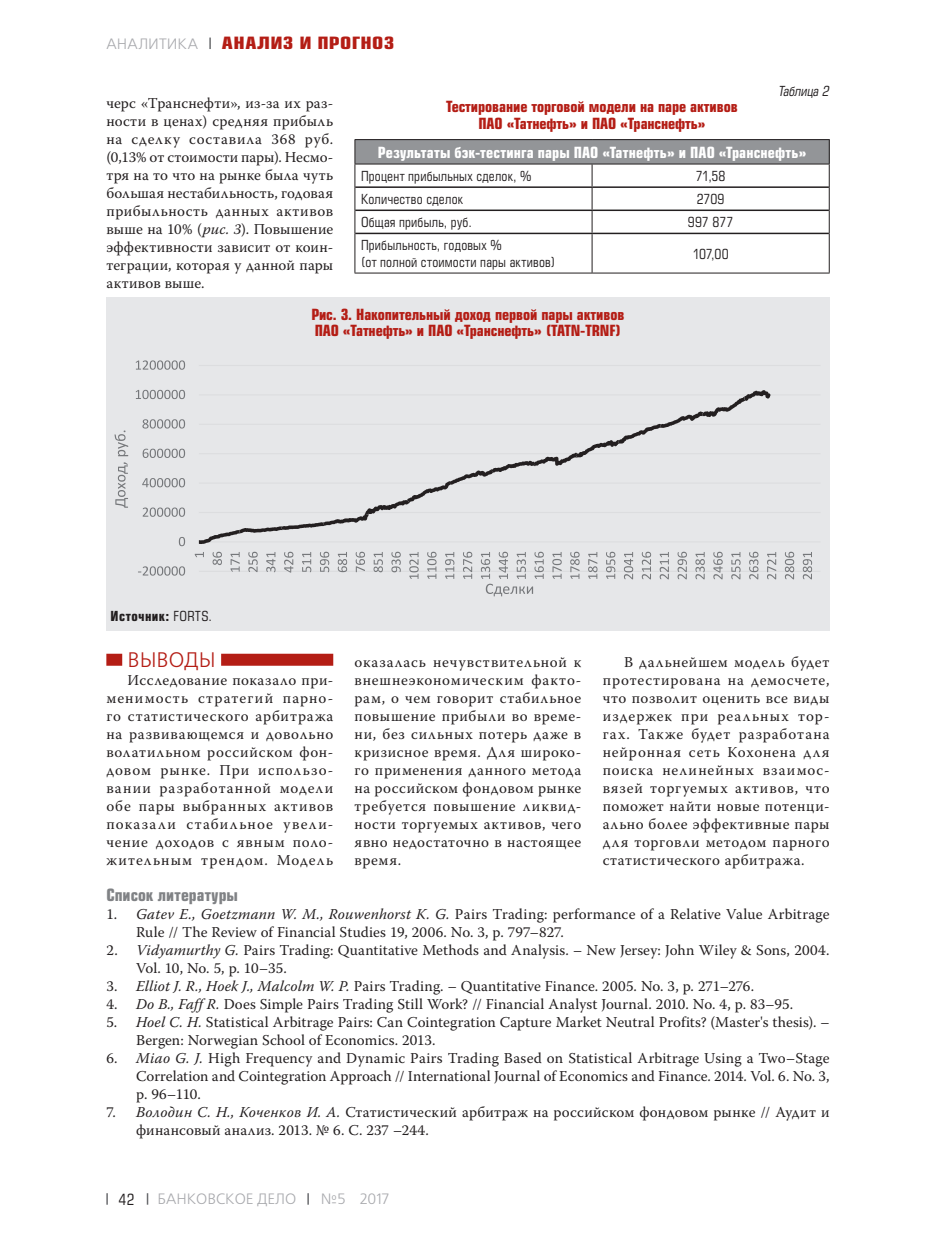
<style>
.page{position:relative;width:936px;height:1234px;background:#fff}
.page>*{position:absolute;margin:0;border:0;box-sizing:border-box;transform-origin:0 0}
.t1{font:21px "Free Set C";color:#b41d15}
.t2{font:700 16.5px "Europe Cond";letter-spacing:.01em;color:#808285}
.t3{font:700 16.5px "Europe Cond";letter-spacing:.025em;color:#b41d15;scale:1.25 1}
.t4{font:15px/18px "Warnock Pro";letter-spacing:.015em;color:#231f20;text-align:justify}
.t5{font:700 15px/16.5px "Europe Cond";letter-spacing:-.01em;color:#b41d15;text-align:center}
.t6{font:700 15px "Europe Cond";letter-spacing:.01em;color:#fff}
.t7{font:15px "Free Set C";color:#a8a9ad}
.t8{font:15px "Europe Cond";color:#231f20}
.t9{font:13.5px/16.5px "Europe Cond";letter-spacing:.015em;color:#231f20}
.t10{font:700 13.5px "Europe Cond";letter-spacing:.03em;color:#231f20}
.t11{font:italic 13.5px "Europe Cond";color:#231f20}
.s1{font-style:italic}
.s2{font-weight:400}
</style>
<div class="page">
<svg style="left:307px;top:1193px;width:2px;height:11px"></svg>
<svg style="left:106px;top:1193px;width:2px;height:11px"></svg>
<svg style="left:209px;top:38px;width:2px;height:11px"></svg>
<div style="left:106px;top:653px;width:227px;height:12px;background:#b41d15"></div>
<svg style="left:115px;top:653px;width:114px;height:13px"></svg>
<div style="left:355px;top:140px;width:474px;height:24px;background:#939598"></div>
<svg style="left:591px;top:165px;width:1px;height:67px"></svg>
<hr style="left:354px;top:233px;width:1px;height:39px;background:#231f20">
<hr style="left:591px;top:234px;width:1px;height:38px;background:#231f20">
<hr style="left:828px;top:233px;width:1px;height:39px;background:#231f20">
<hr style="left:354px;top:272px;width:238px;height:1px;background:#231f20">
<hr style="left:592px;top:272px;width:237px;height:1px;background:#231f20">
<hr style="left:355px;top:186px;width:237px;height:2px;background:#231f20">
<hr style="left:592px;top:186px;width:236px;height:2px;background:#231f20">
<hr style="left:355px;top:209px;width:237px;height:2px;background:#231f20">
<hr style="left:592px;top:209px;width:236px;height:2px;background:#231f20">
<hr style="left:355px;top:232px;width:237px;height:2px;background:#231f20">
<hr style="left:592px;top:232px;width:236px;height:2px;background:#231f20">
<hr style="left:354px;top:139px;width:238px;height:1px;background:#231f20">
<svg style="left:354px;top:140px;width:1px;height:93px"></svg>
<hr style="left:592px;top:139px;width:237px;height:1px;background:#231f20">
<svg style="left:828px;top:140px;width:1px;height:93px"></svg>
<hr style="left:354px;top:164px;width:238px;height:1px;background:#231f20">
<hr style="left:592px;top:164px;width:237px;height:1px;background:#231f20">
<div style="left:106px;top:298px;width:723px;height:333px;background:#e6e7e9"></div>
<svg style="left:199px;top:390px;width:572px;height:154px"></svg>
<svg style="left:138px;top:566px;width:47px;height:9px"></svg>
<svg style="left:179px;top:537px;width:6px;height:9px"></svg>
<svg style="left:143px;top:507px;width:42px;height:9px"></svg>
<svg style="left:142px;top:478px;width:43px;height:9px"></svg>
<svg style="left:143px;top:448px;width:42px;height:10px"></svg>
<svg style="left:142px;top:419px;width:43px;height:9px"></svg>
<svg style="left:136px;top:390px;width:49px;height:9px"></svg>
<svg style="left:136px;top:360px;width:49px;height:9px"></svg>
<svg style="left:195px;top:552px;width:9px;height:5px"></svg>
<svg style="left:212px;top:551px;width:10px;height:14px"></svg>
<svg style="left:230px;top:552px;width:10px;height:19px"></svg>
<svg style="left:248px;top:551px;width:10px;height:21px"></svg>
<svg style="left:266px;top:552px;width:9px;height:20px"></svg>
<svg style="left:284px;top:551px;width:9px;height:21px"></svg>
<svg style="left:302px;top:552px;width:9px;height:20px"></svg>
<svg style="left:320px;top:551px;width:9px;height:21px"></svg>
<svg style="left:338px;top:552px;width:9px;height:20px"></svg>
<svg style="left:355px;top:551px;width:10px;height:21px"></svg>
<svg style="left:373px;top:552px;width:10px;height:20px"></svg>
<svg style="left:391px;top:551px;width:10px;height:21px"></svg>
<svg style="left:409px;top:552px;width:9px;height:27px"></svg>
<svg style="left:427px;top:551px;width:9px;height:28px"></svg>
<svg style="left:445px;top:552px;width:9px;height:27px"></svg>
<svg style="left:463px;top:551px;width:9px;height:28px"></svg>
<svg style="left:552px;top:552px;width:9px;height:27px"></svg>
<svg style="left:570px;top:551px;width:9px;height:28px"></svg>
<svg style="left:588px;top:552px;width:9px;height:27px"></svg>
<svg style="left:606px;top:551px;width:9px;height:28px"></svg>
<svg style="left:624px;top:552px;width:9px;height:27px"></svg>
<svg style="left:641px;top:551px;width:10px;height:28px"></svg>
<svg style="left:659px;top:553px;width:9px;height:26px"></svg>
<svg style="left:677px;top:551px;width:10px;height:28px"></svg>
<svg style="left:695px;top:552px;width:9px;height:27px"></svg>
<svg style="left:713px;top:551px;width:9px;height:28px"></svg>
<svg style="left:731px;top:552px;width:9px;height:27px"></svg>
<svg style="left:749px;top:551px;width:9px;height:28px"></svg>
<svg style="left:767px;top:552px;width:9px;height:27px"></svg>
<svg style="left:784px;top:551px;width:10px;height:28px"></svg>
<svg style="left:802px;top:552px;width:10px;height:27px"></svg>
<svg style="left:115px;top:462px;width:13px;height:45px"></svg>
<svg style="left:114px;top:430px;width:14px;height:26px"></svg>
<svg style="left:481px;top:551px;width:63px;height:45px"></svg>
<p class="t7" style="left:106px;top:36px;width:93px">АНАЛИТИКА</p>
<p class="t3" style="left:222px;top:32px;width:140px">АнАлиз и прогноз</p>
<p class="t11" style="left:778px;top:83px;width:52px">Таблица 2</p>
<p class="t4" style="left:106px;top:94px;width:228px">черс «Транснефти», из-за их раз&shy;ности в ценах) средняя прибыль на сделку составила 368 руб. (0,13% от стоимости пары). Несмо&shy;тря на то что на рынке была чуть большая нестабильность, годовая прибыльность данных активов выше на 10% (<span class="s1">рис. 3</span>). Повышение эффективности зависит от коин&shy;теграции, которая у данной пары активов выше.</p>
<p class="t5" style="left:446px;top:98px;width:293px">Тестирование торговой модели на паре активов пАо «Татнефть» и пАо «Транснефть»</p>
<p class="t6" style="left:378px;top:142px;width:430px">результаты бэк-тестинга пары пАо «Татнефть» и пАо «Транснефть»</p>
<p class="t9" style="left:361px;top:168px;width:172px">Процент прибыльных сделок, %</p>
<p class="t9" style="left:695px;top:168px;width:31px">71,58</p>
<p class="t9" style="left:361px;top:191px;width:103px">Количество сделок</p>
<p class="t9" style="left:696px;top:191px;width:29px">2709</p>
<p class="t9" style="left:361px;top:214px;width:112px">Общая прибыль, руб.</p>
<p class="t9" style="left:688px;top:214px;width:47px">997 877</p>
<p class="t9" style="left:361px;top:237px;width:196px">Прибыльность, годовых %<br>(от полной стоимости пары активов)</p>
<p class="t9" style="left:692px;top:245px;width:37px">107,00</p>
<p class="t5" style="left:311px;top:305px;width:314px;text-align:left">рис. 3. накопительный доход первой пары активов пАо «Татнефть» и пАо «Транснефть» (TATN-TRNF)</p>
<p class="t10" style="left:111px;top:607px;width:103px">источник: <span class="s2">FORTS.</span></p>
<h1 class="t1" style="left:128px;top:648px;width:90px">ВЫВОДЫ</h1>
<p class="t4" style="left:106px;top:670px;width:228px;text-indent:21px">Исследование показало при&shy;менимость стратегий парно&shy;го статистического арбитража на развивающемся и довольно волатильном российском фон&shy;довом рынке. При использо&shy;вании разработанной модели обе пары выбранных активов показали стабильное увели&shy;чение доходов с явным поло&shy;жительным трендом. Модель</p>
<p class="t4" style="left:354px;top:652px;width:228px">оказалась нечувствительной к внешнеэкономическим факто&shy;рам, о чем говорит стабильное повышение прибыли во време&shy;ни, без сильных потерь даже в кризисное время. Для широко&shy;го применения данного метода на российском фондовом рынке требуется повышение ликвид&shy;ности торгуемых активов, чего явно недостаточно в настоящее время.</p>
<p class="t4" style="left:602px;top:652px;width:228px;text-indent:21px">В дальнейшем модель будет протестирована на демосчете, что позволит оценить все виды издержек при реальных тор&shy;гах. Также будет разработана нейронная сеть Кохонена для поиска нелинейных взаимос&shy;вязей торгуемых активов, что поможет найти новые потенци&shy;ально более эффективные пары для торговли методом парного статистического арбитража.</p>
<p class="t2" style="left:106px;top:883px;width:133px">Список литературы</p>
<p class="t4" style="left:136px;top:904px;width:695px;text-indent:-30px">1. <span class="s1">Gatev E., Goetzmann W. M., Rouwenhorst K. G.</span> Pairs Trading: performance of a Relative Value Arbitrage<br>Rule // The Review of Financial Studies 19, 2006. No. 3, p. 797–827.</p>
<p class="t4" style="left:136px;top:940px;width:695px;text-indent:-30px">2. <span class="s1">Vidyamurthy G.</span> Pairs Trading: Quantitative Methods and Analysis. – New Jersey: John Wiley &amp; Sons, 2004.<br>Vol. 10, No. 5, p. 10–35.</p>
<p class="t4" style="left:106px;top:976px;width:649px">3. <span class="s1">Elliot J. R., Hoek J., Malcolm W. P.</span> Pairs Trading. – Quantitative Finance. 2005. No. 3, p. 271–276.</p>
<p class="t4" style="left:106px;top:994px;width:688px">4. <span class="s1">Do B., Faff R.</span> Does Simple Pairs Trading Still Work? // Financial Analyst Journal. 2010. No. 4, p. 83–95.</p>
<p class="t4" style="left:136px;top:1012px;width:695px;text-indent:-30px">5. <span class="s1">Hoel C. H.</span> Statistical Arbitrage Pairs: Can Cointegration Capture Market Neutral Profits? (Master's thesis). –<br>Bergen: Norwegian School of Economics. 2013.</p>
<p class="t4" style="left:136px;top:1048px;width:695px;text-indent:-30px">6. <span class="s1">Miao G. J.</span> High Frequency and Dynamic Pairs Trading Based on Statistical Arbitrage Using a Two–Stage Correlation and Cointegration Approach // International Journal of Economics and Finance. 2014. Vol. 6. No. 3, p. 96–110.</p>
<p class="t4" style="left:136px;top:1102px;width:695px;text-indent:-30px">7. <span class="s1">Володин С. Н., Коченков И. А.</span> Статистический арбитраж на российском фондовом рынке // Аудит и финансовый анализ. 2013. № 6. C. 237 –244.</p>
<p class="t8" style="left:118px;top:1189px;width:18px">42</p>
<p class="t7" style="left:157px;top:1190px;width:140px">БАНКОВСКОЕ ДЕЛО</p>
<p class="t7" style="left:321px;top:1190px;width:70px">№5 2017</p>
</div>
